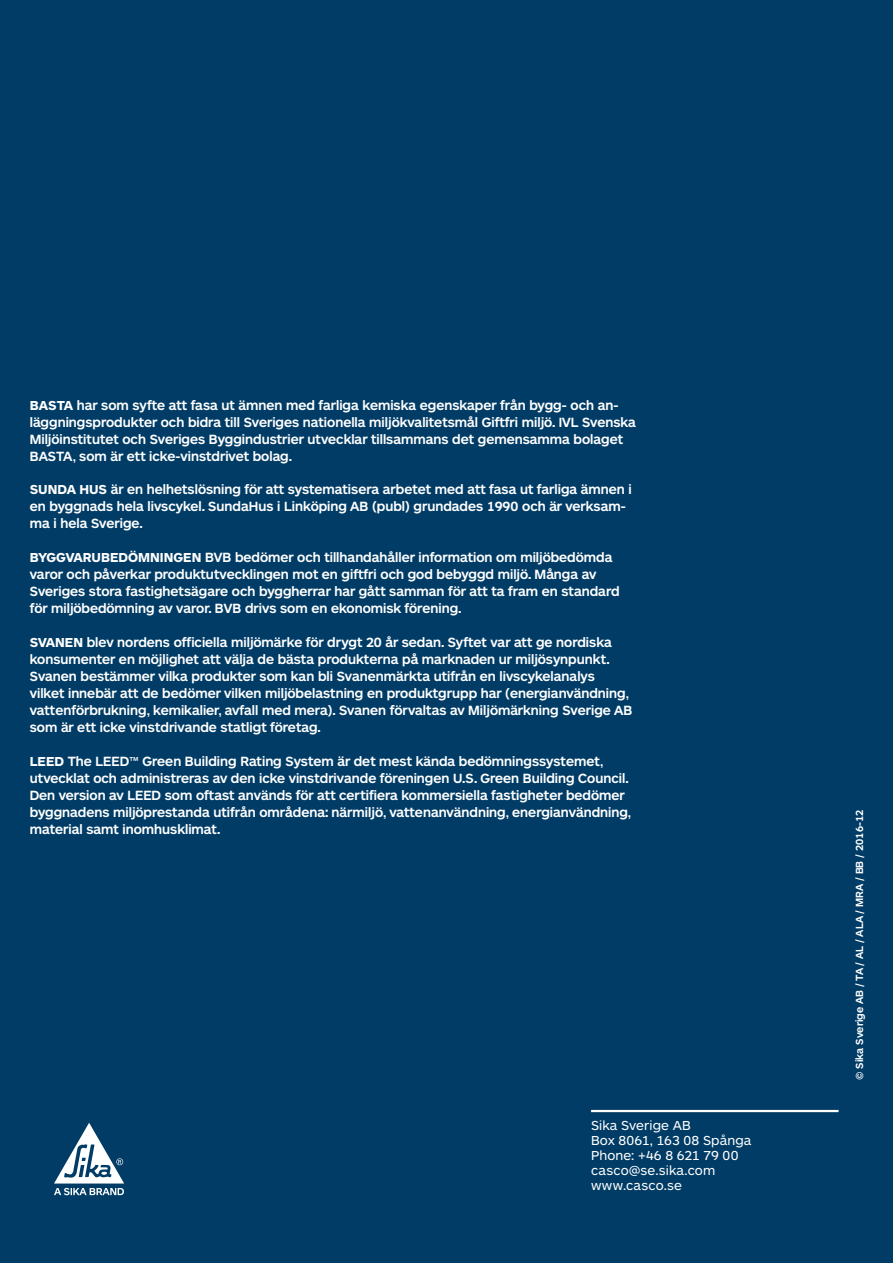
<style>
.page{position:relative;width:893px;height:1263px;background:#003c66}
.page>*{position:absolute;margin:0;border:0;box-sizing:border-box;transform-origin:0 0}
.t1{font:13.5px/17px "ARS Maquette Casco";color:#fff}
.t2{font:13.5px/15px "ARS Maquette";letter-spacing:.01em;color:#fff}
.t3{font:10.5px "ARS Maquette Casco";color:#fff}
.s1{font-family:"ARS Maquette";font-weight:700}
</style>
<div class="page">
<svg style="left:54px;top:1123px;width:70px;height:72px"></svg>
<hr style="left:591px;top:1110px;width:247px;height:2px;background:#fff">
<p class="t1" style="left:30px;top:397px;width:608px"><span class="s1">BASTA</span> har som syfte att fasa ut ämnen med farliga kemiska egenskaper från bygg- och an&shy;läggningsprodukter och bidra till Sveriges nationella miljökvalitetsmål Giftfri miljö. IVL Svenska Miljöinstitutet och Sveriges Byggindustrier utvecklar tillsammans det gemensamma bolaget BASTA, som är ett icke-vinstdrivet bolag.</p>
<p class="t1" style="left:30px;top:481px;width:604px"><span class="s1">SUNDA HUS</span> är en helhetslösning för att systematisera arbetet med att fasa ut farliga ämnen i en byggnads hela livscykel. SundaHus i Linköping AB (publ) grundades 1990 och är verksam&shy;ma i hela Sverige.</p>
<p class="t1" style="left:30px;top:549px;width:591px"><span class="s1">BYGGVARUBEDÖMNINGEN</span> BVB bedömer och tillhandahåller information om miljöbedömda varor och påverkar produktutvecklingen mot en giftfri och god bebyggd miljö. Många av Sveriges stora fastighetsägare och byggherrar har gått samman för att ta fram en standard för miljöbedömning av varor. BVB drivs som en ekonomisk förening.</p>
<p class="t1" style="left:30px;top:634px;width:604px"><span class="s1">SVANEN</span> blev nordens officiella miljömärke för drygt 20 år sedan. Syftet var att ge nordiska konsumenter en möjlighet att välja de bästa produkterna på marknaden ur miljösynpunkt.<br>Svanen bestämmer vilka produkter som kan bli Svanenmärkta utifrån en livscykelanalys vilket innebär att de bedömer vilken miljöbelastning en produktgrupp har (energianvändning, vattenförbrukning, kemikalier, avfall med mera). Svanen förvaltas av Miljömärkning Sverige AB som är ett icke vinstdrivande statligt företag.</p>
<p class="t1" style="left:30px;top:753px;width:603px"><span class="s1">LEED</span> The LEED™ Green Building Rating System är det mest kända bedömningssystemet, utvecklat och administreras av den icke vinstdrivande föreningen U.S. Green Building Council.<br>Den version av LEED som oftast används för att certifiera kommersiella fastigheter bedömer byggnadens miljöprestanda utifrån områdena: närmiljö, vattenanvändning, energianvändning, material samt inomhusklimat.</p>
<p class="t2" style="left:591px;top:1118px;width:162px">Sika Sverige AB<br>Box 8061, 163 08 Spånga<br>Phone: +46 8 621 79 00 casco@se.sika.com www.casco.se</p>
<p class="t3" style="left:854px;top:1080px;width:272px;rotate:-90deg">© Sika Sverige AB / TA / AL / ALA / MRA / BB / 2016-12</p>
</div>
